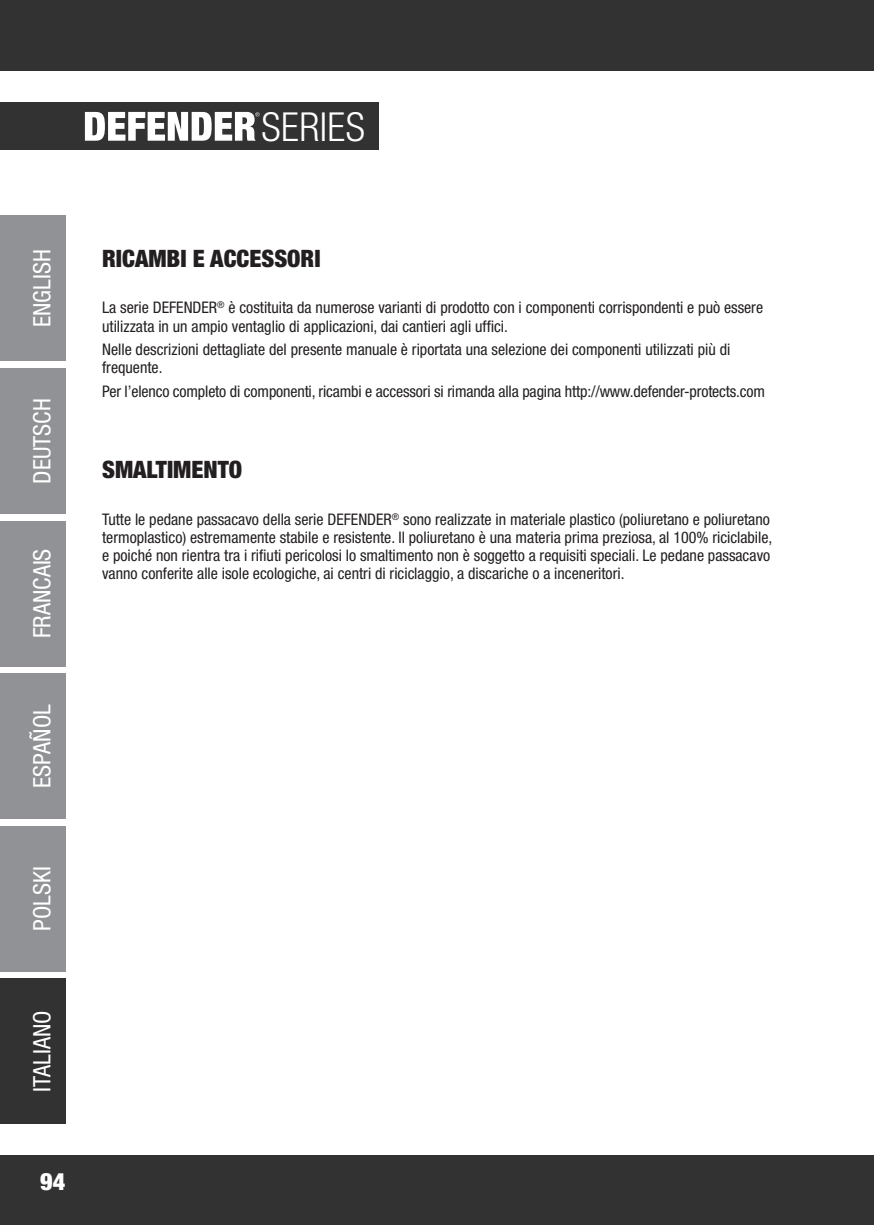
<style>
.page{position:relative;width:874px;height:1225px;background:#fff}
.page>*{position:absolute;margin:0;border:0;box-sizing:border-box;transform-origin:0 0}
.t1{font:300 condensed 40px "Helvetica Neue LT Pro";letter-spacing:.01em;color:#fff}
.t2{font:condensed 24px "Helvetica Neue LT Std";color:#fff}
.t3{font:900 condensed 24px "Helvetica Neue LT Pro";color:#231f20}
.t4{font:900 condensed 24px "Helvetica Neue LT Std";color:#fff}
.t5{font:condensed 16px/18px "Helvetica Neue LT Pro";color:#231f20}
</style>
<div class="page">
<div style="left:0;top:1155px;width:873px;height:70px;background:#333233"></div>
<div style="left:0;top:0;width:873px;height:71px;background:#333233"></div>
<div style="left:0;top:215px;width:66px;height:146px;background:#909295"></div>
<div style="left:0;top:368px;width:66px;height:146px;background:#909295"></div>
<div style="left:0;top:521px;width:66px;height:145px;background:#909295"></div>
<div style="left:0;top:673px;width:66px;height:146px;background:#909295"></div>
<div style="left:0;top:826px;width:66px;height:145px;background:#909295"></div>
<div style="left:0;top:978px;width:66px;height:146px;background:#333233"></div>
<div style="left:0;top:102px;width:378px;height:47px;background:#333233"></div>
<svg style="left:85px;top:112px;width:174px;height:29px"></svg>
<h1 class="t1" style="left:261px;top:104px;width:105px">SERIES</h1>
<h2 class="t2" style="left:28px;top:327px;width:79px;rotate:-90deg">ENGLISH</h2>
<h2 class="t2" style="left:28px;top:483px;width:87px;rotate:-90deg">DEUTSCH</h2>
<h2 class="t2" style="left:28px;top:638px;width:91px;rotate:-90deg">FRANCAIS</h2>
<h2 class="t2" style="left:28px;top:787px;width:85px;rotate:-90deg">ESPAÑOL</h2>
<h2 class="t2" style="left:28px;top:931px;width:66px;rotate:-90deg">POLSKI</h2>
<h2 class="t2" style="left:28px;top:1091px;width:82px;rotate:-90deg">ITALIANO</h2>
<h2 class="t4" style="left:40px;top:1166px;width:26px">94</h2>
<h2 class="t3" style="left:102px;top:244px;width:220px">RICAMBI E ACCESSORI</h2>
<p class="t5" style="left:102px;top:299px;width:662px">La serie DEFENDER<sup>®</sup> è costituita da numerose varianti di prodotto con i componenti corrispondenti e può essere utilizzata in un ampio ventaglio di applicazioni, dai cantieri agli uffici.</p>
<p class="t5" style="left:102px;top:340px;width:629px">Nelle descrizioni dettagliate del presente manuale è riportata una selezione dei componenti utilizzati più di frequente.</p>
<p class="t5" style="left:102px;top:382px;width:664px">Per l’elenco completo di componenti, ricambi e accessori si rimanda alla pagina http://www.defender-protects.com</p>
<h2 class="t3" style="left:102px;top:455px;width:141px">SMALTIMENTO</h2>
<p class="t5" style="left:102px;top:510px;width:671px">Tutte le pedane passacavo della serie DEFENDER<sup>®</sup> sono realizzate in materiale plastico (poliuretano e poliuretano termoplastico) estremamente stabile e resistente. Il poliuretano è una materia prima preziosa, al 100% riciclabile, e poiché non rientra tra i rifiuti pericolosi lo smaltimento non è soggetto a requisiti speciali. Le pedane passacavo vanno conferite alle isole ecologiche, ai centri di riciclaggio, a discariche o a inceneritori.</p>
</div>
